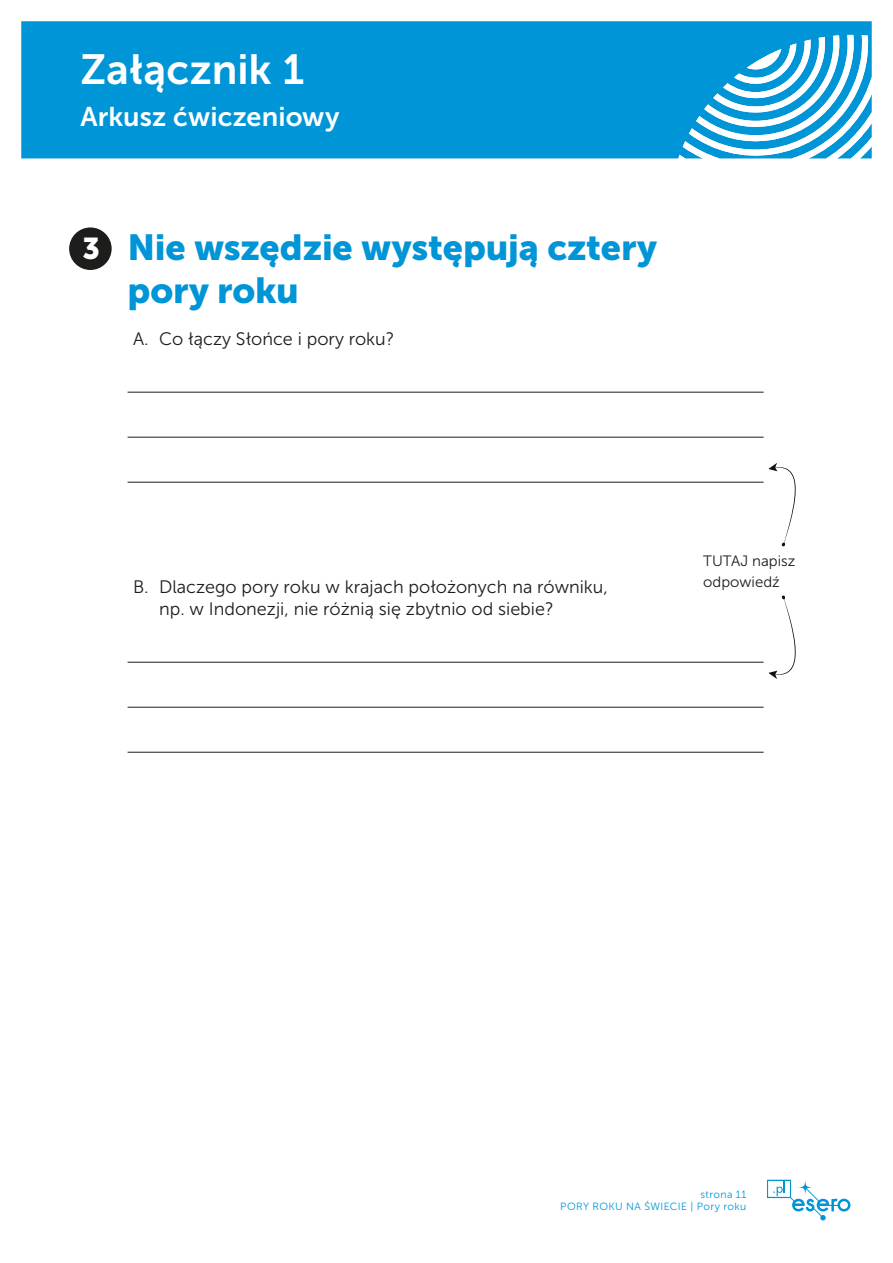
<style>
.page{position:relative;width:893px;height:1263px;background:#fff}
.page>*{position:absolute;margin:0;border:0;box-sizing:border-box;transform-origin:0 0}
.Załącznik{font:42px "Museo Sans 700";letter-spacing:.005em;color:#fff}
.temat{font:36px/43.2px "Museo Sans 900";letter-spacing:-.005em;color:#0095d6}
.czas_w_ikonce{font:30px "Museo Sans 900";color:#fff}
.Załącznik_-_tytul{font:27px "Museo Sans 700";letter-spacing:.005em;color:#fff}
.t1{font:18px/22.5px "Museo Sans 300";color:#1d1d1b}
.tekst_podstawowy{font:15px/21px "Museo Sans 300";color:#1d1d1b}
.t2{font:10.5px/12.6px "Museo Sans 300";letter-spacing:.04em;color:#0095d6;text-align:right}
</style>
<div class="page">
<svg style="left:767px;top:1180px;width:83px;height:40px"></svg>
<div style="left:21px;top:21px;width:851px;height:138px;background:#0095d6"></div>
<svg style="left:678px;top:35px;width:194px;height:124px"></svg>
<hr style="left:128px;top:392px;width:636px;height:1px;background:#1d1d1b">
<hr style="left:128px;top:437px;width:636px;height:1px;background:#1d1d1b">
<hr style="left:128px;top:482px;width:636px;height:1px;background:#1d1d1b">
<hr style="left:128px;top:662px;width:636px;height:1px;background:#1d1d1b">
<hr style="left:128px;top:707px;width:636px;height:1px;background:#1d1d1b">
<hr style="left:128px;top:752px;width:636px;height:1px;background:#1d1d1b">
<div style="left:69px;top:227px;width:43px;height:43px;background:#1d1d1b;border-radius:50%"></div>
<svg style="left:750px;top:463px;width:46px;height:84px"></svg>
<svg style="left:750px;top:595px;width:46px;height:84px"></svg>
<p class="Załącznik" style="left:81px;top:46px;width:225px">Załącznik 1</p>
<p class="Załącznik_-_tytul" style="left:81px;top:102px;width:261px">Arkusz ćwiczeniowy</p>
<p class="czas_w_ikonce" style="left:82px;top:232px;width:19px">3</p>
<p class="temat" style="left:128px;top:225px;width:531px">Nie wszędzie występują cztery pory roku</p>
<p class="t1" style="left:133px;top:328px;width:263px">A. Co łączy Słońce i pory roku?</p>
<p class="t1" style="left:159px;top:576px;width:450px;text-indent:-26px">B. Dlaczego pory roku w krajach położonych na równiku, np. w Indonezji, nie różnią się zbytnio od siebie?</p>
<p class="tekst_podstawowy" style="left:703px;top:550px;width:94px">TUTAJ napisz odpowiedź</p>
<p class="t2" style="left:560px;top:1188px;width:188px">strona 11<br>PORY ROKU NA ŚWIECIE | Pory roku</p>
</div>
